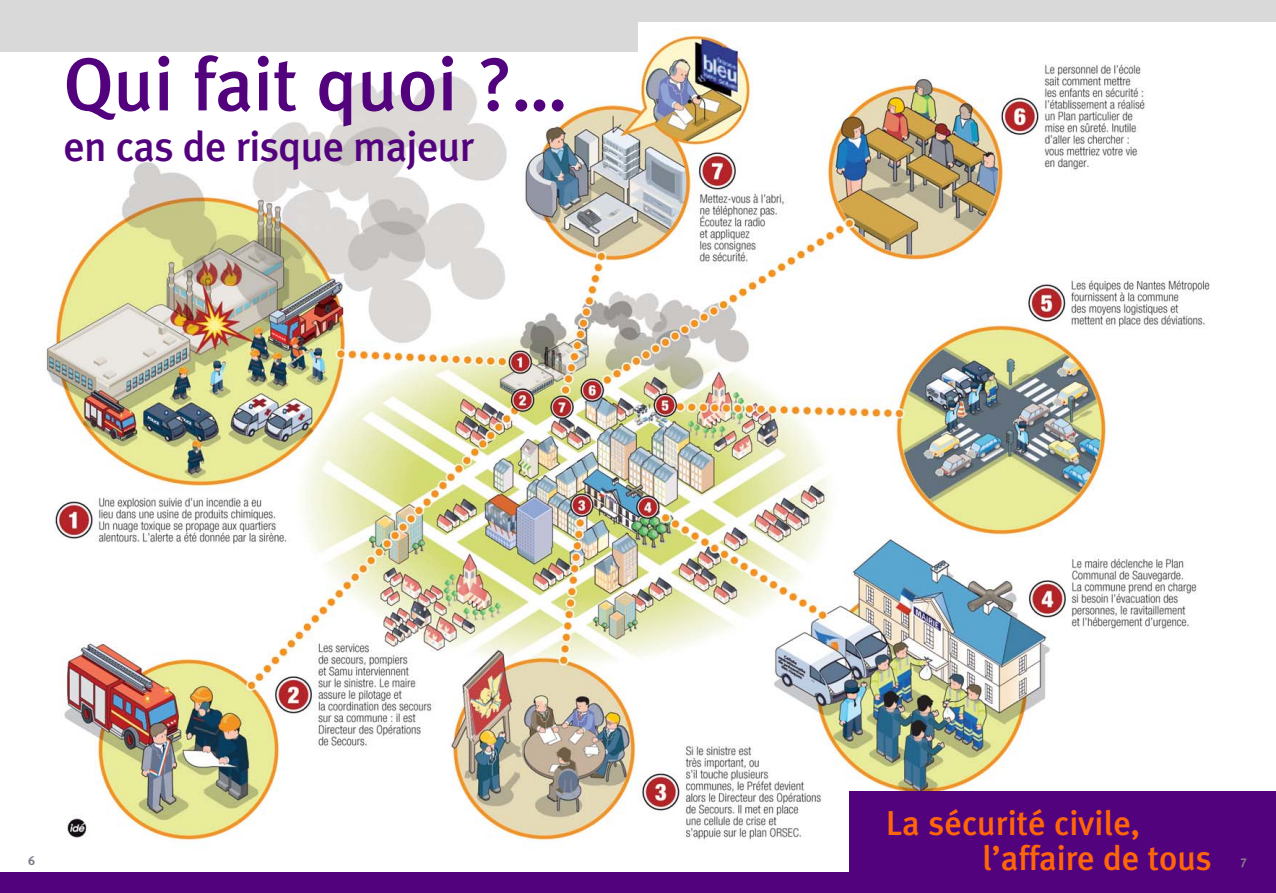
<style>
.page{position:relative;width:1276px;height:893px;background:#fff}
.page>*{position:absolute;margin:0;border:0;box-sizing:border-box;transform-origin:0 0}
.t1{font:500 75px "Meta Plus";color:#53027d}
.t2{font:500 42px "Meta Plus";letter-spacing:-.015em;color:#53027d}
.t3{font:500 34.5px "Meta Plus";color:#ff6609}
.t4{font:700 12.75px "Meta Plus";color:#817b89}
</style>
<div class="page">
<img style="left:0;top:32px;width:1210px;height:817px">
<div style="left:0;top:872px;width:1275px;height:21px;background:#53027d"></div>
<div style="left:0;top:0;width:1275px;height:22px;background:#d9d9d9"></div>
<div style="left:0;top:0;width:638px;height:51px;background:#d9d9d9"></div>
<div style="left:849px;top:791px;width:426px;height:102px;background:#53027d"></div>
<h1 class="t1" style="left:63px;top:54px;width:504px">Qui fait quoi ?…</h1>
<p class="t2" style="left:63px;top:130px;width:412px">en cas de risque majeur</p>
<p class="t3" style="left:886px;top:809px;width:256px">La sécurité civile,</p>
<p class="t4" style="left:28px;top:855px;width:9px">6</p>
<p class="t3" style="left:982px;top:844px;width:231px">l’affaire de tous</p>
<p class="t4" style="left:1240px;top:855px;width:7px">7</p>
</div>
